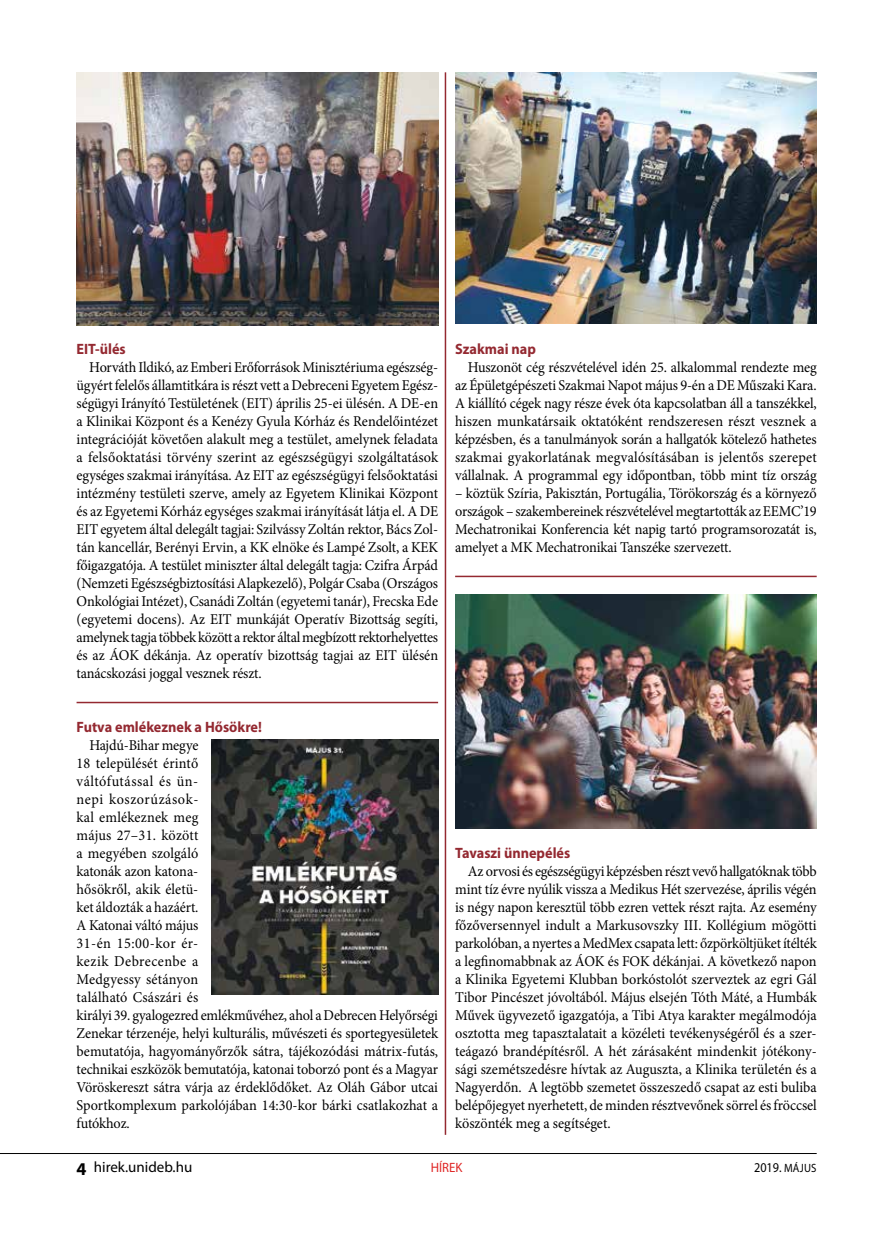
<style>
.page{position:relative;width:872px;height:1234px;background:#fff}
.page>*{position:absolute;margin:0;border:0;box-sizing:border-box;transform-origin:0 0}
.t1{font:15px/18px "Minion Pro";letter-spacing:-.005em;color:#000;text-align:justify;scale:.95 1}
.t2{font:700 15px "Myriad Pro";color:#942931;scale:.95 1}
.t3{font:15px "Myriad Pro";color:#000}
.t4{font:13.5px "Myriad Pro";color:#000;scale:.9 1}
.t5{font:13.5px "Myriad Pro";color:#df2625;scale:.95 1}
.s1{font-size:12px}
.s2{font-weight:700;font-size:18px}
</style>
<div class="page">
<hr style="left:0;top:1152px;width:816px;height:1px;background:#000">
<img style="left:77px;top:72px;width:361px;height:253px">
<img style="left:211px;top:739px;width:227px;height:255px">
<img style="left:455px;top:594px;width:361px;height:234px">
<img style="left:455px;top:72px;width:361px;height:252px">
<hr style="left:445px;top:72px;width:1px;height:1062px;background:#942931">
<hr style="left:77px;top:701px;width:361px;height:2px;background:#942931">
<hr style="left:455px;top:575px;width:361px;height:2px;background:#942931">
<p class="t2" style="left:77px;top:338px;width:53px">EIT-ülés</p>
<p class="t1" style="left:77px;top:358px;width:382px;text-indent:13px">Horváth Ildikó, az Emberi Erőforrások Minisztériuma egészség&shy;ügyért felelős államtitkára is részt vett a Debreceni Egyetem Egész&shy;ségügyi Irányító Testületének (EIT) április 25-ei ülésén. A DE-en a Klinikai Központ és a Kenézy Gyula Kórház és Rendelőintézet integrációját követően alakult meg a testület, amelynek feladata a felsőoktatási törvény szerint az egészségügyi szolgáltatások egységes szakmai irányítása. Az EIT az egészségügyi felsőoktatási intézmény testületi szerve, amely az Egyetem Klinikai Központ és az Egyetemi Kórház egységes szakmai irányítását látja el. A DE EIT egyetem által delegált tagjai: Szilvássy Zoltán rektor, Bács Zol&shy;tán kancellár, Berényi Ervin, a KK elnöke és Lampé Zsolt, a KEK főigazgatója. A testület miniszter által delegált tagja: Czifra Árpád (Nemzeti Egészségbiztosítási Alapkezelő), Polgár Csaba (Országos Onkológiai Intézet), Csanádi Zoltán (egyetemi tanár), Frecska Ede (egyetemi docens). Az EIT munkáját Operatív Bizottság segíti, amelynek tagja többek között a rektor által megbízott rektorhelyettes és az ÁOK dékánja. Az operatív bizottság tagjai az EIT ülésén tanácskozási joggal vesznek részt.</p>
<p class="t2" style="left:77px;top:716px;width:197px">Futva emlékeznek a Hősökre!</p>
<p class="t1" style="left:77px;top:736px;width:382px;text-align:left;text-indent:13px">Hajdú-Bihar megye<br>18 települését érintő<br>váltófutással és ün-<br>nepi koszorúzások-<br>kal emlékeznek meg<br>május 27–31. között<br>a megyében szolgáló<br>katonák azon katona-<br>hősökről, akik életü-<br>ket áldozták a hazáért.<br>A Katonai váltó május<br>31-én 15:00-kor ér-<br>kezik Debrecenbe a<br>Medgyessy sétányon<br>található Császári és<br>királyi 39. gyalogezred emlékművéhez, ahol a Debrecen Helyőrségi<br>Zenekar térzenéje, helyi kulturális, művészeti és sportegyesületek bemutatója, hagyományőrzők sátra, tájékozódási mátrix-futás, technikai eszközök bemutatója, katonai toborzó pont és a Magyar<br>Vöröskereszt sátra várja az érdeklődőket. Az Oláh Gábor utcai<br>Sportkomplexum parkolójában 14:30-kor bárki csatlakozhat a futókhoz.</p>
<p class="t2" style="left:455px;top:338px;width:86px">Szakmai nap</p>
<p class="t1" style="left:455px;top:358px;width:382px;text-indent:13px">Huszonöt cég részvételével idén 25. alkalommal rendezte meg az Épületgépészeti Szakmai Napot május 9-én a DE Műszaki Kara.<br>A kiállító cégek nagy része évek óta kapcsolatban áll a tanszékkel, hiszen munkatársaik oktatóként rendszeresen részt vesznek a képzésben, és a tanulmányok során a hallgatók kötelező hathetes szakmai gyakorlatának megvalósításában is jelentős szerepet vállalnak. A programmal egy időpontban, több mint tíz ország</p>
<p class="t1" style="left:455px;top:484px;width:382px">– köztük Szíria, Pakisztán, Portugália, Törökország és a környező országok – szakembereinek részvételével megtartották az EEMC’19<br>Mechatronikai Konferencia két napig tartó programsorozatát is, amelyet a MK Mechatronikai Tanszéke szervezett.</p>
<p class="t2" style="left:455px;top:842px;width:123px">Tavaszi ünnepélés</p>
<p class="t1" style="left:455px;top:861px;width:382px;text-indent:13px">Az orvosi és egészségügyi képzésben részt vevő hallgatóknak több mint tíz évre nyúlik vissza a Medikus Hét szervezése, április végén is négy napon keresztül több ezren vettek részt rajta. Az esemény főzőversennyel indult a Markusovszky III. Kollégium mögötti parkolóban, a nyertes a MedMex csapata lett: őzpörköltjüket ítélték a legfinomabbnak az ÁOK és FOK dékánjai. A következő napon a Klinika Egyetemi Klubban borkóstolót szerveztek az egri Gál Tibor Pincészet jóvoltából. Május elsején Tóth Máté, a Humbák Művek ügyvezető igazgatója, a Tibi Atya karakter megálmodója osztotta meg tapasztalatait a közéleti tevékenységéről és a szer&shy;teágazó brandépítésről. A hét zárásaként mindenkit jótékony&shy;sági szemétszedésre hívtak az Auguszta, a Klinika területén és a Nagyerdőn. A legtöbb szemetet összeszedő csapat az esti buliba belépőjegyet nyerhetett, de minden résztvevőnek sörrel és fröccsel köszönték meg a segítséget.</p>
<p class="t3" style="left:94px;top:1157px;width:100px">hirek.unideb.hu</p>
<p class="t5" style="left:431px;top:1158px;width:35px">HÍREK</p>
<p class="t4" style="left:754px;top:1158px;width:71px">2019. <span class="s1">május</span></p>
<p class="t3" style="left:77px;top:1157px;width:83px"><span class="s2">4</span> unideb.hu</p>
</div>
